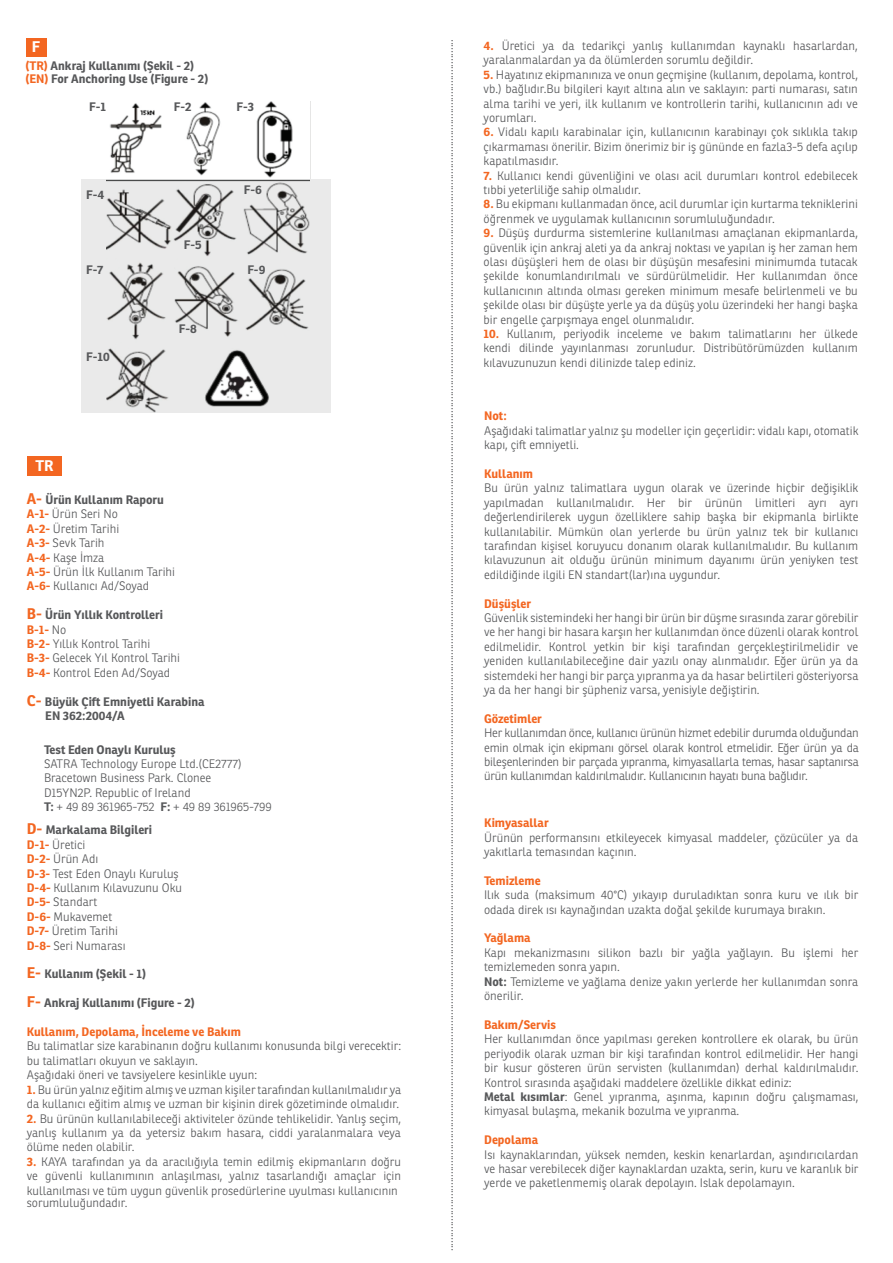
<style>
.page{position:relative;width:893px;height:1263px;background:#fff}
.page>*{position:absolute;margin:0;border:0;box-sizing:border-box;transform-origin:0 0}
.t1{font:700 15px "Ronnia";color:#fff}
.t2{font:300 12px/14.4px "Ronnia";color:#57585a}
.t3{font:700 12px/13.5px "Ronnia";color:#57585a}
.t4{font:700 12px "Ronnia";color:#f36621}
.s1{color:#f36621}
.s2{font-weight:700;font-size:15px;color:#f36621}
.s3{font-weight:700}
.s4{font-weight:700;color:#f36621}
.s5{font-size:15px;color:#f36621}
</style>
<div class="page">
<div style="left:26px;top:38px;width:20px;height:19px;background:#f36621"></div>
<img style="left:106px;top:102px;width:204px;height:311px">
<div style="left:82px;top:179px;width:24px;height:234px;background:#eaeaea"></div>
<div style="left:310px;top:179px;width:20px;height:234px;background:#eaeaea"></div>
<div style="left:27px;top:457px;width:34px;height:19px;background:#f36621"></div>
<p class="t1" style="left:32px;top:37px;width:10px">F</p>
<p class="t3" style="left:25px;top:59px;width:184px"><span class="s1">(TR)</span> Ankraj Kullanımı (Şekil - 2) <span class="s1">(EN)</span> For Anchoring Use (Figure - 2)</p>
<p class="t3" style="left:89px;top:100px;width:18px">F-1</p>
<p class="t3" style="left:86px;top:188px;width:20px">F-4</p>
<p class="t3" style="left:86px;top:263px;width:19px">F-7</p>
<p class="t3" style="left:86px;top:350px;width:25px">F-10</p>
<p class="t1" style="left:35px;top:456px;width:20px">TR</p>
<p class="t3" style="left:174px;top:100px;width:19px">F-2</p>
<p class="t3" style="left:236px;top:100px;width:19px">F-3</p>
<p class="t3" style="left:184px;top:238px;width:20px">F-5</p>
<p class="t3" style="left:179px;top:322px;width:20px">F-8</p>
<p class="t3" style="left:244px;top:183px;width:20px">F-6</p>
<p class="t3" style="left:247px;top:263px;width:20px">F-9</p>
<p class="t2" style="left:27px;top:492px;width:150px"><span class="s2">A-</span> <span class="s3">Ürün Kullanım Raporu<br></span><span class="s4">A-1-</span> Ürün Seri No<br><span class="s4">A-2-</span> Üretim Tarihi<br><span class="s4">A-3-</span> Sevk Tarih<br><span class="s4">A-4-</span> Kaşe İmza<br><span class="s4">A-5-</span> Ürün İlk Kullanım Tarihi<br><span class="s4">A-6-</span> Kullanıcı Ad/Soyad</p>
<p class="t2" style="left:27px;top:608px;width:155px"><span class="s2">B-</span> <span class="s3">Ürün Yıllık Kontrolleri<br></span><span class="s4">B-1-</span> No<br><span class="s4">B-2-</span> Yıllık Kontrol Tarihi<br><span class="s4">B-3-</span> Gelecek Yıl Kontrol Tarihi<br><span class="s4">B-4-</span> Kontrol Eden Ad/Soyad</p>
<p class="t3" style="left:45px;top:694px;width:161px;line-height:14.4px;text-indent:-18px"><span class="s5">C-</span> Büyük Çift Emniyetli Karabina<br>EN 362:2004/A</p>
<p class="t3" style="left:44px;top:742px;width:133px">Test Eden Onaylı Kuruluş</p>
<p class="t2" style="left:44px;top:756px;width:229px">SATRA Technology Europe Ltd.(CE2777)<br>Bracetown Business Park. Clonee<br>D15YN2P. Republic of Ireland<br><span class="s3">T:</span> + 49 89 361965-752 <span class="s3">F:</span> + 49 89 361965-799</p>
<p class="t2" style="left:27px;top:823px;width:157px"><span class="s2">D-</span> <span class="s3">Markalama Bilgileri<br></span><span class="s4">D-1-</span> Üretici<br><span class="s4">D-2-</span> Ürün Adı<br><span class="s4">D-3-</span> Test Eden Onaylı Kuruluş<br><span class="s4">D-4-</span> Kullanım Kılavuzunu Oku<br><span class="s4">D-5-</span> Standart<br><span class="s4">D-6-</span> Mukavemet<br><span class="s4">D-7-</span> Üretim Tarihi<br><span class="s4">D-8-</span> Seri Numarası</p>
<p class="t3" style="left:27px;top:967px;width:121px"><span class="s5">E-</span> Kullanım (Şekil - 1)</p>
<p class="t3" style="left:27px;top:996px;width:170px"><span class="s5">F-</span> Ankraj Kullanımı (Figure - 2)</p>
<p class="t4" style="left:27px;top:1024px;width:216px">Kullanım, Depolama, İnceleme ve Bakım</p>
<p class="t2" style="left:27px;top:1039px;width:376px">Bu talimatlar size karabinanın doğru kullanımı konusunda bilgi verecektir: bu talimatları okuyun ve saklayın.<br>Aşağıdaki öneri ve tavsiyelere kesinlikle uyun:</p>
<p class="t2" style="left:27px;top:1082px;width:376px"><span class="s4">1.</span> Bu ürün yalnız eğitim almış ve uzman kişiler tarafından kullanılmalıdır ya da kullanıcı eğitim almış ve uzman bir kişinin direk gözetiminde olmalıdır.</p>
<p class="t2" style="left:27px;top:1111px;width:376px;text-align:justify"><span class="s4">2.</span> Bu ürünün kullanılabileceği aktiviteler özünde tehlikelidir. Yanlış seçim, yanlış kullanım ya da yetersiz bakım hasara, ciddi yaralanmalara veya ölüme neden olabilir.</p>
<p class="t2" style="left:27px;top:1154px;width:376px;text-align:justify"><span class="s4">3.</span> KAYA tarafından ya da aracılığıyla temin edilmiş ekipmanların doğru ve güvenli kullanımının anlaşılması, yalnız tasarlandığı amaçlar için kullanılması ve tüm uygun güvenlik prosedürlerine uyulması kullanıcının</p>
<p class="t2" style="left:27px;top:1196px;width:102px">sorumluluğundadır.</p>
<p class="t2" style="left:441px;top:1251px;width:1213px;rotate:-90deg">.........................................................................................................................................................................................................................................................................................................................................................................................................................................................</p>
<p class="t2" style="left:484px;top:38px;width:376px"><span class="s4">4.</span> Üretici ya da tedarikçi yanlış kullanımdan kaynaklı hasarlardan, yaralanmalardan ya da ölümlerden sorumlu değildir.</p>
<p class="t2" style="left:484px;top:67px;width:376px;text-align:justify"><span class="s4">5.</span> Hayatınız ekipmanınıza ve onun geçmişine (kullanım, depolama, kontrol, vb.) bağlıdır.Bu bilgileri kayıt altına alın ve saklayın: parti numarası, satın alma tarihi ve yeri, ilk kullanım ve kontrollerin tarihi, kullanıcının adı ve yorumları.</p>
<p class="t2" style="left:484px;top:125px;width:376px;text-align:justify"><span class="s4">6.</span> Vidalı kapılı karabinalar için, kullanıcının karabinayı çok sıklıkla takıp çıkarmaması önerilir. Bizim önerimiz bir iş gününde en fazla3-5 defa açılıp kapatılmasıdır.</p>
<p class="t2" style="left:484px;top:168px;width:376px"><span class="s4">7.</span> Kullanıcı kendi güvenliğini ve olası acil durumları kontrol edebilecek tıbbi yeterliliğe sahip olmalıdır.</p>
<p class="t2" style="left:484px;top:197px;width:376px"><span class="s4">8.</span> Bu ekipmanı kullanmadan önce, acil durumlar için kurtarma tekniklerini öğrenmek ve uygulamak kullanıcının sorumluluğundadır.</p>
<p class="t2" style="left:484px;top:226px;width:376px;text-align:justify"><span class="s4">9.</span> Düşüş durdurma sistemlerine kullanılması amaçlanan ekipmanlarda, güvenlik için ankraj aleti ya da ankraj noktası ve yapılan iş her zaman hem olası düşüşleri hem de olası bir düşüşün mesafesini minimumda tutacak şekilde konumlandırılmalı ve sürdürülmelidir. Her kullanımdan önce kullanıcının altında olması gereken minimum mesafe belirlenmeli ve bu şekilde olası bir düşüşte yerle ya da düşüş yolu üzerindeki her hangi başka bir engelle çarpışmaya engel olunmalıdır.</p>
<p class="t2" style="left:484px;top:326px;width:376px;text-align:justify"><span class="s4">10.</span> Kullanım, periyodik inceleme ve bakım talimatlarını her ülkede kendi dilinde yayınlanması zorunludur. Distribütörümüzden kullanım kılavuzunuzun kendi dilinizde talep ediniz.</p>
<p class="t4" style="left:484px;top:408px;width:24px">Not:</p>
<p class="t2" style="left:484px;top:423px;width:376px">Aşağıdaki talimatlar yalnız şu modeller için geçerlidir: vidalı kapı, otomatik kapı, çift emniyetli.</p>
<p class="t4" style="left:484px;top:466px;width:50px">Kullanım</p>
<p class="t2" style="left:484px;top:481px;width:376px;text-align:justify">Bu ürün yalnız talimatlara uygun olarak ve üzerinde hiçbir değişiklik yapılmadan kullanılmalıdır. Her bir ürünün limitleri ayrı ayrı değerlendirilerek uygun özelliklere sahip başka bir ekipmanla birlikte kullanılabilir. Mümkün olan yerlerde bu ürün yalnız tek bir kullanıcı tarafından kişisel koruyucu donanım olarak kullanılmalıdır. Bu kullanım kılavuzunun ait olduğu ürünün minimum dayanımı ürün yeniyken test edildiğinde ilgili EN standart(lar)ına uygundur.</p>
<p class="t4" style="left:484px;top:596px;width:49px">Düşüşler</p>
<p class="t2" style="left:484px;top:610px;width:376px;text-align:justify">Güvenlik sistemindeki her hangi bir ürün bir düşme sırasında zarar görebilir ve her hangi bir hasara karşın her kullanımdan önce düzenli olarak kontrol edilmelidir. Kontrol yetkin bir kişi tarafından gerçekleştirilmelidir ve yeniden kullanılabileceğine dair yazılı onay alınmalıdır. Eğer ürün ya da sistemdeki her hangi bir parça yıpranma ya da hasar belirtileri gösteriyorsa ya da her hangi bir şüpheniz varsa, yenisiyle değiştirin.</p>
<p class="t4" style="left:484px;top:711px;width:59px">Gözetimler</p>
<p class="t2" style="left:484px;top:726px;width:376px;text-align:justify">Her kullanımdan önce, kullanıcı ürünün hizmet edebilir durumda olduğundan emin olmak için ekipmanı görsel olarak kontrol etmelidir. Eğer ürün ya da bileşenlerinden bir parçada yıpranma, kimyasallarla temas, hasar saptanırsa ürün kullanımdan kaldırılmalıdır. Kullanıcının hayatı buna bağlıdır.</p>
<p class="t4" style="left:484px;top:815px;width:66px">Kimyasallar</p>
<p class="t2" style="left:484px;top:830px;width:376px">Ürünün performansını etkileyecek kimyasal maddeler, çözücüler ya da yakıtlarla temasından kaçının.</p>
<p class="t4" style="left:484px;top:873px;width:58px">Temizleme</p>
<p class="t2" style="left:484px;top:888px;width:376px">Ilık suda (maksimum 40°C) yıkayıp duruladıktan sonra kuru ve ılık bir odada direk ısı kaynağından uzakta doğal şekilde kurumaya bırakın.</p>
<p class="t4" style="left:484px;top:930px;width:48px">Yağlama</p>
<p class="t2" style="left:484px;top:945px;width:376px">Kapı mekanizmasını silikon bazlı bir yağla yağlayın. Bu işlemi her temizlemeden sonra yapın.<br><span class="s3">Not:</span> Temizleme ve yağlama denize yakın yerlerde her kullanımdan sonra önerilir.</p>
<p class="t4" style="left:484px;top:1017px;width:73px">Bakım/Servis</p>
<p class="t2" style="left:484px;top:1032px;width:376px">Her kullanımdan önce yapılması gereken kontrollere ek olarak, bu ürün periyodik olarak uzman bir kişi tarafından kontrol edilmelidir. Her hangi bir kusur gösteren ürün servisten (kullanımdan) derhal kaldırılmalıdır.<br>Kontrol sırasında aşağıdaki maddelere özellikle dikkat ediniz:<br><span class="s3">Metal kısımlar</span>: Genel yıpranma, aşınma, kapının doğru çalışmaması, kimyasal bulaşma, mekanik bozulma ve yıpranma.</p>
<p class="t4" style="left:484px;top:1132px;width:56px">Depolama</p>
<p class="t2" style="left:484px;top:1147px;width:376px;text-align:justify">Isı kaynaklarından, yüksek nemden, keskin kenarlardan, aşındırıcılardan ve hasar verebilecek diğer kaynaklardan uzakta, serin, kuru ve karanlık bir yerde ve paketlenmemiş olarak depolayın. Islak depolamayın.</p>
</div>
